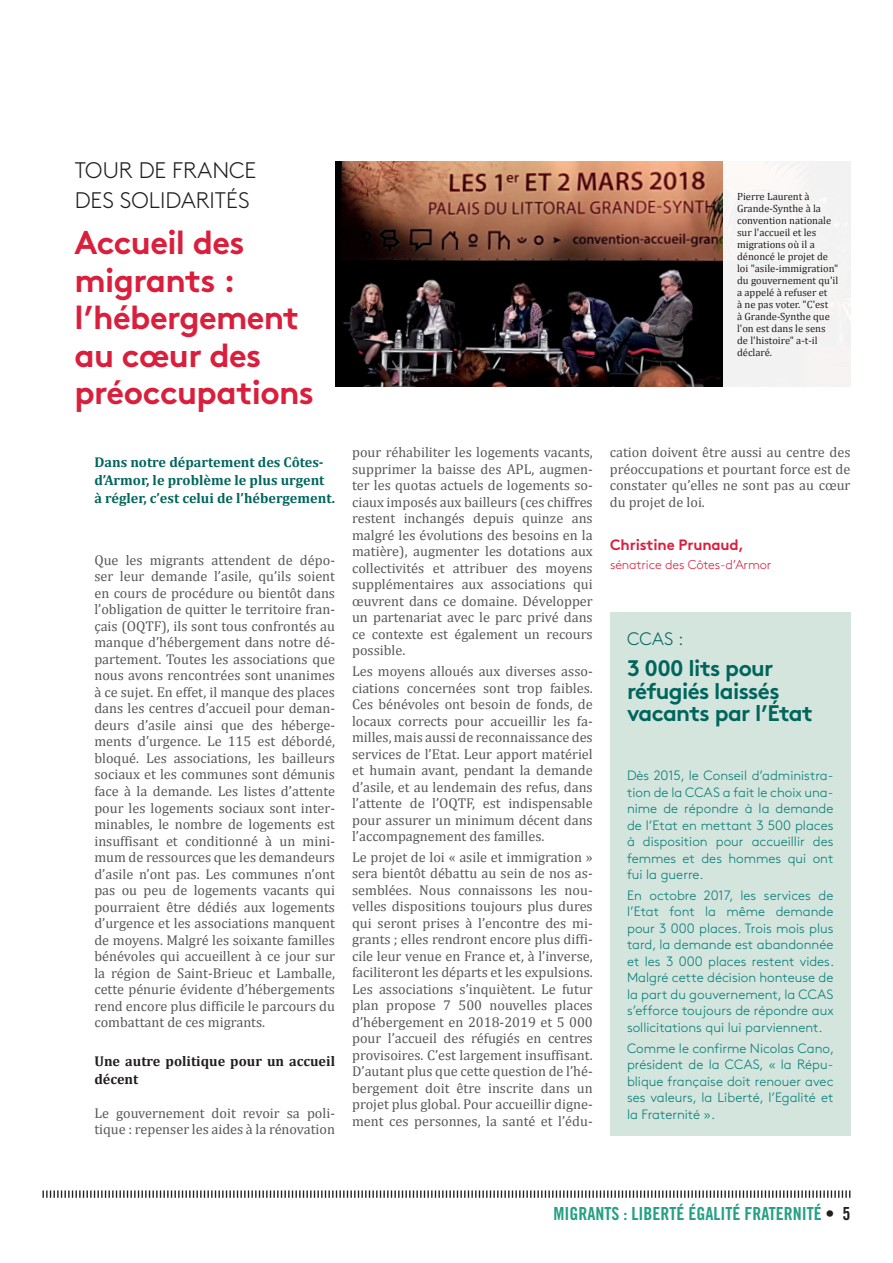
<style>
.page{position:relative;width:893px;height:1263px;background:#fff}
.page>*{position:absolute;margin:0;border:0;box-sizing:border-box;transform-origin:0 0}
.t1{font:700 33px/37.5px "Brown Pro";letter-spacing:-.02em;color:#da1f3d}
.t2{font:700 22.5px/22.5px "Brown Pro";letter-spacing:-.03em;color:#00665d}
.t3{font:300 22.5px/30px "Brown Pro";color:#231f20}
.t4{font:18px "Trade Gothic Bold Cond Twenty";color:#24a084}
.t5{font:300 18px "Brown Pro";color:#00665d}
.t6{font:700 15px "Brown Pro";letter-spacing:-.01em;color:#da1f3d}
.t7{font:14.25px/16.5px "Cambria";color:#57585a;text-align:justify}
.t8{font:700 14.25px/18px "Cambria";color:#00665d}
.t9{font:700 14.25px/18px "Cambria";color:#231f20}
.t10{font:300 13.5px/16.5px "Brown Pro";color:#007b75;text-align:justify}
.t11{font:300 12.9px "Brown Pro";letter-spacing:-.01em;color:#da1f3d}
.t12{font:10.5px/12px "Cambria";color:#231f20}
.s1{color:#231f20}
</style>
<div class="page">
<svg style="left:42px;top:1190px;width:809px;height:8px"></svg>
<div style="left:610px;top:612px;width:240px;height:523px;background:#d4e5de"></div>
<img style="left:335px;top:162px;width:388px;height:225px">
<div style="left:723px;top:152px;width:170px;height:244px;background:#f5f4f3"></div>
<h2 class="t3" style="left:75px;top:154px;width:183px">TOUR DE FRANCE<br>DES SOLIDARITÉS</h2>
<h1 class="t1" style="left:75px;top:221px;width:241px">Accueil des migrants : l’hébergement au cœur des préoccupations</h1>
<p class="t8" style="left:94px;top:452px;width:242px">Dans notre département des Côtes&shy;d’Armor, le problème le plus urgent à régler, c’est celui de l’hébergement.</p>
<p class="t7" style="left:94px;top:552px;width:242px">Que les migrants attendent de dépo&shy;ser leur demande l’asile, qu’ils soient en cours de procédure ou bientôt dans l’obligation de quitter le territoire fran&shy;çais (OQTF), ils sont tous confrontés au manque d’hébergement dans notre dé&shy;partement. Toutes les associations que nous avons rencontrées sont unanimes à ce sujet. En effet, il manque des places dans les centres d’accueil pour deman&shy;deurs d’asile ainsi que des héberge&shy;ments d’urgence. Le 115 est débordé, bloqué. Les associations, les bailleurs sociaux et les communes sont démunis face à la demande. Les listes d’attente pour les logements sociaux sont inter&shy;minables, le nombre de logements est insuffisant et conditionné à un mini&shy;mum de ressources que les demandeurs d’asile n’ont pas. Les communes n’ont pas ou peu de logements vacants qui pourraient être dédiés aux logements d’urgence et les associations manquent de moyens. Malgré les soixante familles bénévoles qui accueillent à ce jour sur la région de Saint-Brieuc et Lamballe, cette pénurie évidente d’hébergements rend encore plus difficile le parcours du combattant de ces migrants.</p>
<p class="t9" style="left:94px;top:1052px;width:242px">Une autre politique pour un accueil décent</p>
<p class="t7" style="left:94px;top:1105px;width:242px">Le gouvernement doit revoir sa poli&shy;tique : repenser les aides à la rénovation</p>
<p class="t7" style="left:352px;top:444px;width:242px">pour réhabiliter les logements vacants, supprimer la baisse des APL, augmen&shy;ter les quotas actuels de logements so&shy;ciaux imposés aux bailleurs (ces chiffres restent inchangés depuis quinze ans malgré les évolutions des besoins en la matière), augmenter les dotations aux collectivités et attribuer des moyens supplémentaires aux associations qui œuvrent dans ce domaine. Développer un partenariat avec le parc privé dans ce contexte est également un recours possible.</p>
<p class="t7" style="left:352px;top:663px;width:242px">Les moyens alloués aux diverses asso&shy;ciations concernées sont trop faibles.<br>Ces bénévoles ont besoin de fonds, de locaux corrects pour accueillir les fa&shy;milles, mais aussi de reconnaissance des services de l’Etat. Leur apport matériel et humain avant, pendant la demande d’asile, et au lendemain des refus, dans l’attente de l’OQTF, est indispensable pour assurer un minimum décent dans l’accompagnement des familles.</p>
<p class="t7" style="left:352px;top:849px;width:242px">Le projet de loi « asile et immigration » sera bientôt débattu au sein de nos as&shy;semblées. Nous connaissons les nou&shy;velles dispositions toujours plus dures qui seront prises à l’encontre des mi&shy;grants ; elles rendront encore plus diffi&shy;cile leur venue en France et, à l’inverse, faciliteront les départs et les expulsions.<br>Les associations s’inquiètent. Le futur plan propose 7 500 nouvelles places d’hébergement en 2018-2019 et 5 000 pour l’accueil des réfugiés en centres provisoires. C’est largement insuffisant.<br>D’autant plus que cette question de l’hé&shy;bergement doit être inscrite dans un projet plus global. Pour accueillir digne&shy;ment ces personnes, la santé et l’édu-</p>
<p class="t12" style="left:737px;top:191px;width:103px">Pierre Laurent à<br>Grande-Synthe à la convention nationale sur l'accueil et les migrations où il a dénoncé le projet de loi "asile-immigration" du gouvernement qu'il a appelé à refuser et<br>à ne pas voter. "C'est<br>à Grande-Synthe que l'on est dans le sens de l'histoire" a-t-il déclaré.</p>
<p class="t7" style="left:610px;top:444px;width:242px">cation doivent être aussi au centre des préoccupations et pourtant force est de constater qu’elles ne sont pas au cœur du projet de loi.</p>
<p class="t6" style="left:610px;top:532px;width:136px">Christine Prunaud,</p>
<p class="t11" style="left:610px;top:555px;width:163px">sénatrice des Côtes-d’Armor</p>
<p class="t5" style="left:627px;top:625px;width:58px">CCAS :</p>
<h2 class="t2" style="left:627px;top:654px;width:188px">3 000 lits pour réfugiés laissés vacants par l’État</h2>
<p class="t10" style="left:627px;top:766px;width:208px">Dès 2015, le Conseil d’administra&shy;tion de la CCAS a fait le choix una&shy;nime de répondre à la demande de l’Etat en mettant 3 500 places à disposition pour accueillir des femmes et des hommes qui ont fui la guerre.</p>
<p class="t10" style="left:627px;top:886px;width:209px">En octobre 2017, les services de l’Etat font la même demande pour 3 000 places. Trois mois plus tard, la demande est abandonnée et les 3 000 places restent vides.<br>Malgré cette décision honteuse de la part du gouvernement, la CCAS s’efforce toujours de répondre aux sollicitations qui lui parviennent.</p>
<p class="t10" style="left:627px;top:1039px;width:209px">Comme le confirme Nicolas Cano, président de la CCAS, « la Répu&shy;blique française doit renouer avec ses valeurs, la Liberté, l’Egalité et la Fraternité ».</p>
<p class="t4" style="left:553px;top:1203px;width:298px">MIGRANTS : LIBERTÉ ÉGALITÉ FRATERNITÉ <span class="s1">• 5</span></p>
</div>
